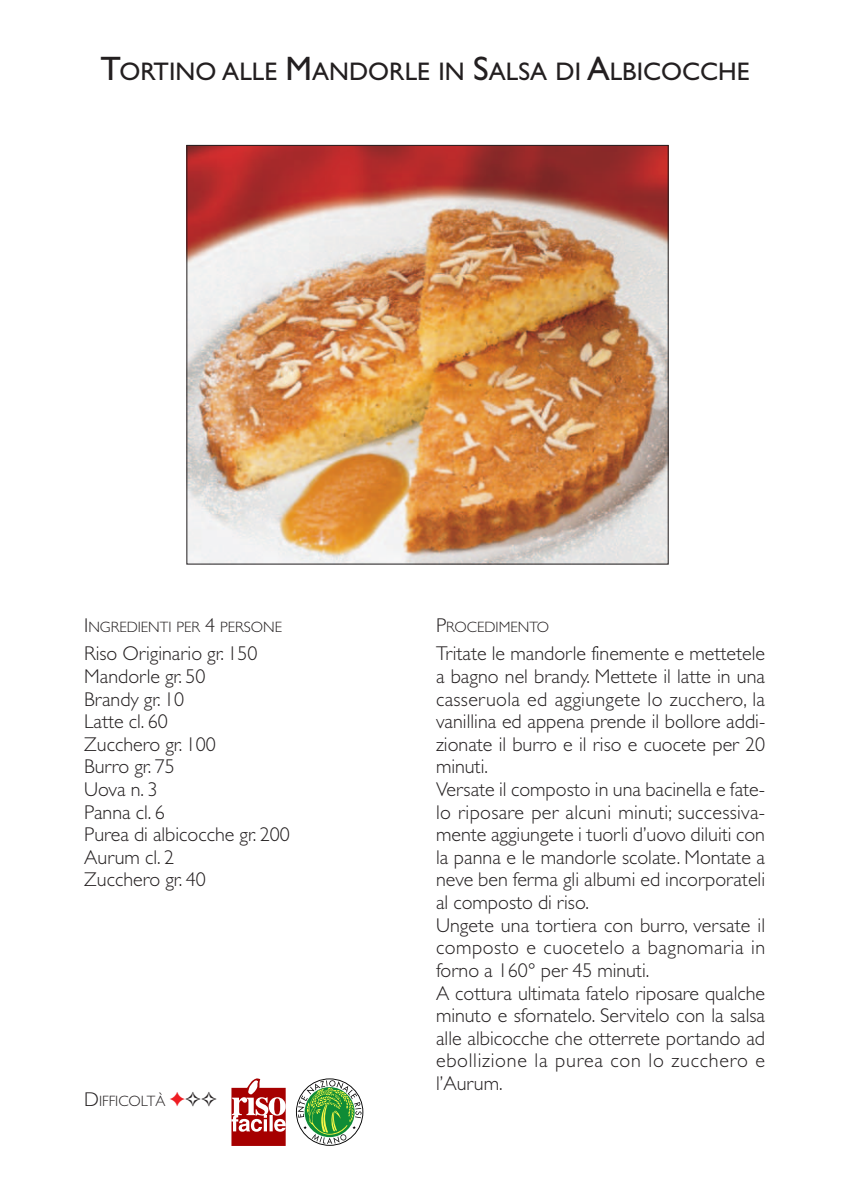
<style>
.page{position:relative;width:851px;height:1191px;background:#fff}
.page>*{position:absolute;margin:0;border:0;box-sizing:border-box;transform-origin:0 0}
.t1{font:25.6px "Gill Sans";color:#231f20}
.t2{font:300 20px/22.6px "Gill Sans";color:#231f20}
.t3{font:300 15px "Gill Sans";color:#231f20}
.s1{font-size:34px}
.s2{font-size:20px}
.s3{color:#ee1d23}
</style>
<div class="page">
<img style="left:188px;top:147px;width:478px;height:415px">
<div style="left:231px;top:1087px;width:54px;height:59px;background:#a60000"></div>
<svg style="left:231px;top:1078px;width:55px;height:53px"></svg>
<svg style="left:297px;top:1080px;width:64px;height:63px"></svg>
<p class="t1" style="left:101px;top:63px;width:650px"><span class="s1">T</span>ORTINO ALLE <span class="s1">M</span>ANDORLE IN <span class="s1">S</span>ALSA DI <span class="s1">A</span>LBICOCCHE</p>
<p class="t3" style="left:84px;top:622px;width:199px"><span class="s2">I</span>NGREDIENTI PER <span class="s2">4</span> PERSONE</p>
<p class="t2" style="left:84px;top:644px;width:207px">Riso Originario gr. 150<br>Mandorle gr. 50<br>Brandy gr. 10<br>Latte cl. 60<br>Zucchero gr. 100<br>Burro gr. 75<br>Uova n. 3<br>Panna cl. 6<br>Purea di albicocche gr. 200<br>Aurum cl. 2<br>Zucchero gr. 40</p>
<p class="t3" style="left:84px;top:1096px;width:134px"><span class="s2">D</span>IFFICOLTÀ <span class="s3">✦</span>✧✧</p>
<p class="t3" style="left:436px;top:622px;width:115px"><span class="s2">P</span>ROCEDIMENTO</p>
<p class="t2" style="left:436px;top:644px;width:330px">Tritate le mandorle finemente e mettetele a bagno nel brandy. Mettete il latte in una casseruola ed aggiungete lo zucchero, la vanillina ed appena prende il bollore addi&shy;zionate il burro e il riso e cuocete per 20 minuti.<br>Versate il composto in una bacinella e fate&shy;lo riposare per alcuni minuti; successiva&shy;mente aggiungete i tuorli d’uovo diluiti con la panna e le mandorle scolate. Montate a neve ben ferma gli albumi ed incorporateli al composto di riso.<br>Ungete una tortiera con burro, versate il composto e cuocetelo a bagnomaria in forno a 160° per 45 minuti.<br>A cottura ultimata fatelo riposare qualche minuto e sfornatelo. Servitelo con la salsa alle albicocche che otterrete portando ad ebollizione la purea con lo zucchero e l’Aurum.</p>
</div>
